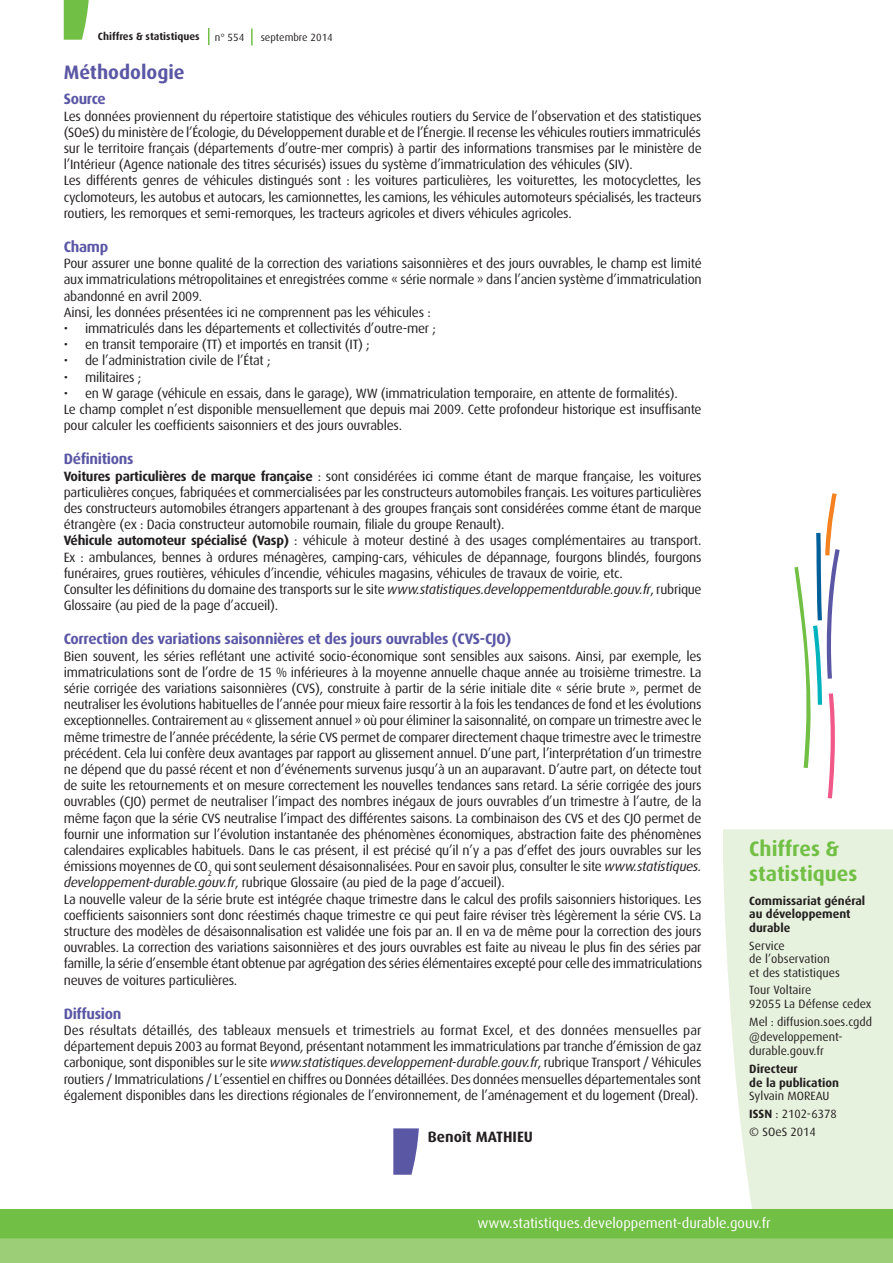
<style>
.page{position:relative;width:893px;height:1263px;background:#fff}
.page>*{position:absolute;margin:0;border:0;box-sizing:border-box;transform-origin:0 0}
.t1{font:700 21px "Dax OT";color:#71bf44}
.t2{font:700 19.5px "Dax OT";color:#5a57a5}
.texte_courant{font:700 15px "Dax OT";letter-spacing:-.02em;color:#5a57a5}
.t3{font:700 15px "Dax OT";color:#231f20}
.t4{font:14.25px "Dax OT";color:#fff}
.texte_courant-2{font:13.5px/16.2px "Dax OT";letter-spacing:-.02em;color:#231f20;text-align:justify}
.t5{font:12px "Dax OT";color:#231f20}
.t6{font:700 12px "Dax OT";color:#231f20}
.t7{font:700 10.5px "Dax OT";color:#231f20}
.t8{font:10.5px "Dax OT";color:#231f20}
.s1{font-weight:700}
.s2{font-style:italic}
</style>
<div class="page">
<div style="left:723px;top:829px;width:170px;height:380px;background:#e7f2de"></div>
<svg style="left:0;top:1209px;width:893px;height:54px;background:#84c55b"></svg>
<svg style="left:794px;top:493px;width:46px;height:305px"></svg>
<svg style="left:393px;top:1128px;width:26px;height:47px"></svg>
<svg style="left:251px;top:29px;width:2px;height:17px"></svg>
<svg style="left:208px;top:28px;width:1px;height:17px"></svg>
<svg style="left:64px;top:0;width:25px;height:40px"></svg>
<p class="t7" style="left:98px;top:31px;width:103px">Chiffres &amp; statistiques</p>
<p class="t8" style="left:215px;top:32px;width:31px">n° 554</p>
<p class="t8" style="left:261px;top:32px;width:74px">septembre 2014</p>
<p class="t2" style="left:64px;top:61px;width:122px">Méthodologie</p>
<p class="texte_courant" style="left:64px;top:91px;width:44px">Source</p>
<p class="texte_courant-2" style="left:64px;top:108px;width:639px">Les données proviennent du répertoire statistique des véhicules routiers du Service de l’observation et des statistiques (SOeS) du ministère de l’Écologie, du Développement durable et de l’Énergie. Il recense les véhicules routiers immatriculés sur le territoire français (départements d’outre-mer compris) à partir des informations transmises par le ministère de l’Intérieur (Agence nationale des titres sécurisés) issues du système d’immatriculation des véhicules (SIV).</p>
<p class="texte_courant-2" style="left:64px;top:173px;width:639px">Les différents genres de véhicules distingués sont : les voitures particulières, les voiturettes, les motocyclettes, les cyclomoteurs, les autobus et autocars, les camionnettes, les camions, les véhicules automoteurs spécialisés, les tracteurs routiers, les remorques et semi-remorques, les tracteurs agricoles et divers véhicules agricoles.</p>
<p class="texte_courant" style="left:64px;top:238px;width:46px">Champ</p>
<p class="texte_courant-2" style="left:64px;top:256px;width:639px">Pour assurer une bonne qualité de la correction des variations saisonnières et des jours ouvrables, le champ est limité aux immatriculations métropolitaines et enregistrées comme « série normale » dans l’ancien système d’immatriculation abandonné en avril 2009.</p>
<p class="texte_courant-2" style="left:64px;top:304px;width:368px">Ainsi, les données présentées ici ne comprennent pas les véhicules :</p>
<p class="texte_courant-2" style="left:64px;top:320px;width:374px">• immatriculés dans les départements et collectivités d’outre-mer ;</p>
<p class="texte_courant-2" style="left:64px;top:337px;width:308px">• en transit temporaire (TT) et importés en transit (IT) ;</p>
<p class="texte_courant-2" style="left:64px;top:353px;width:208px">• de l’administration civile de l’État ;</p>
<p class="texte_courant-2" style="left:64px;top:369px;width:79px">• militaires ;</p>
<p class="texte_courant-2" style="left:64px;top:385px;width:616px">• en W garage (véhicule en essais, dans le garage), WW (immatriculation temporaire, en attente de formalités).</p>
<p class="texte_courant-2" style="left:64px;top:401px;width:639px">Le champ complet n’est disponible mensuellement que depuis mai 2009. Cette profondeur historique est insuffisante pour calculer les coefficients saisonniers et des jours ouvrables.</p>
<p class="texte_courant" style="left:64px;top:451px;width:71px">Définitions</p>
<p class="texte_courant-2" style="left:64px;top:468px;width:639px"><span class="s1">Voitures particulières de marque française</span> : sont considérées ici comme étant de marque française, les voitures particulières conçues, fabriquées et commercialisées par les constructeurs automobiles français. Les voitures particulières des constructeurs automobiles étrangers appartenant à des groupes français sont considérées comme étant de marque étrangère (ex : Dacia constructeur automobile roumain, filiale du groupe Renault).</p>
<p class="texte_courant-2" style="left:64px;top:533px;width:639px"><span class="s1">Véhicule automoteur spécialisé (Vasp)</span> : véhicule à moteur destiné à des usages complémentaires au transport.<br>Ex : ambulances, bennes à ordures ménagères, camping-cars, véhicules de dépannage, fourgons blindés, fourgons funéraires, grues routières, véhicules d’incendie, véhicules magasins, véhicules de travaux de voirie, etc.</p>
<p class="texte_courant-2" style="left:64px;top:581px;width:639px">Consulter les définitions du domaine des transports sur le site <span class="s2">www.statistiques.developpementdurable.gouv.fr</span>, rubrique<br>Glossaire (au pied de la page d’accueil).</p>
<p class="texte_courant" style="left:64px;top:631px;width:449px">Correction des variations saisonnières et des jours ouvrables (CVS-CJO)</p>
<p class="texte_courant-2" style="left:64px;top:648px;width:639px">Bien souvent, les séries reflétant une activité socio-économique sont sensibles aux saisons. Ainsi, par exemple, les immatriculations sont de l’ordre de 15 % inférieures à la moyenne annuelle chaque année au troisième trimestre. La série corrigée des variations saisonnières (CVS), construite à partir de la série initiale dite « série brute », permet de neutraliser les évolutions habituelles de l’année pour mieux faire ressortir à la fois les tendances de fond et les évolutions exceptionnelles. Contrairement au « glissement annuel » où pour éliminer la saisonnalité, on compare un trimestre avec le même trimestre de l’année précédente, la série CVS permet de comparer directement chaque trimestre avec le trimestre précédent. Cela lui confère deux avantages par rapport au glissement annuel. D’une part, l’interprétation d’un trimestre ne dépend que du passé récent et non d’événements survenus jusqu’à un an auparavant. D’autre part, on détecte tout de suite les retournements et on mesure correctement les nouvelles tendances sans retard. La série corrigée des jours ouvrables (CJO) permet de neutraliser l’impact des nombres inégaux de jours ouvrables d’un trimestre à l’autre, de la même façon que la série CVS neutralise l’impact des différentes saisons. La combinaison des CVS et des CJO permet de fournir une information sur l’évolution instantanée des phénomènes économiques, abstraction faite des phénomènes calendaires explicables habituels. Dans le cas présent, il est précisé qu’il n’y a pas d’effet des jours ouvrables sur les émissions moyennes de CO<sub>2</sub> qui sont seulement désaisonnalisées. Pour en savoir plus, consulter le site <span class="s2">www.statistiques. developpement-durable.gouv.fr</span>, rubrique Glossaire (au pied de la page d’accueil).</p>
<p class="texte_courant-2" style="left:64px;top:891px;width:640px">La nouvelle valeur de la série brute est intégrée chaque trimestre dans le calcul des profils saisonniers historiques. Les coefficients saisonniers sont donc réestimés chaque trimestre ce qui peut faire réviser très légèrement la série CVS. La structure des modèles de désaisonnalisation est validée une fois par an. Il en va de même pour la correction des jours ouvrables. La correction des variations saisonnières et des jours ouvrables est faite au niveau le plus fin des séries par famille, la série d’ensemble étant obtenue par agrégation des séries élémentaires excepté pour celle des immatriculations neuves de voitures particulières.</p>
<p class="texte_courant" style="left:64px;top:1005px;width:59px">Diffusion</p>
<p class="texte_courant-2" style="left:64px;top:1022px;width:639px">Des résultats détaillés, des tableaux mensuels et trimestriels au format Excel, et des données mensuelles par département depuis 2003 au format Beyond, présentant notamment les immatriculations par tranche d’émission de gaz carbonique, sont disponibles sur le site <span class="s2">www.statistiques.developpement-durable.gouv.fr</span>, rubrique Transport / Véhicules routiers / Immatriculations / L’essentiel en chiffres ou Données détaillées. Des données mensuelles départementales sont également disponibles dans les directions régionales de l’environnement, de l’aménagement et du logement (Dreal).</p>
<p class="t3" style="left:428px;top:1128px;width:107px">Benoît MATHIEU</p>
<p class="t1" style="left:749px;top:837px;width:91px">Chiffres &amp;</p>
<p class="t1" style="left:749px;top:862px;width:110px">statistiques</p>
<p class="t6" style="left:749px;top:894px;width:117px">Commissariat général</p>
<p class="t6" style="left:749px;top:907px;width:103px">au développement</p>
<p class="t6" style="left:749px;top:921px;width:43px">durable</p>
<p class="t5" style="left:749px;top:939px;width:37px">Service</p>
<p class="t5" style="left:749px;top:952px;width:82px">de l’observation</p>
<p class="t5" style="left:749px;top:966px;width:92px">et des statistiques</p>
<p class="t5" style="left:749px;top:983px;width:64px">Tour Voltaire</p>
<p class="t5" style="left:749px;top:997px;width:124px">92055 La Défense cedex</p>
<p class="t5" style="left:749px;top:1016px;width:124px">Mel : diffusion.soes.cgdd</p>
<p class="t5" style="left:749px;top:1030px;width:95px">@developpement-</p>
<p class="t5" style="left:749px;top:1044px;width:76px">durable.gouv.fr</p>
<p class="t6" style="left:749px;top:1062px;width:50px">Directeur</p>
<p class="t6" style="left:749px;top:1075px;width:91px">de la publication</p>
<p class="t5" style="left:749px;top:1089px;width:82px">Sylvain MOREAU</p>
<p class="t5" style="left:749px;top:1107px;width:89px"><span class="s1">ISSN</span> : 2102-6378</p>
<p class="t5" style="left:749px;top:1126px;width:68px">© SOeS 2014</p>
<p class="t4" style="left:477px;top:1215px;width:295px">www.statistiques.developpement-durable.gouv.fr</p>
</div>
